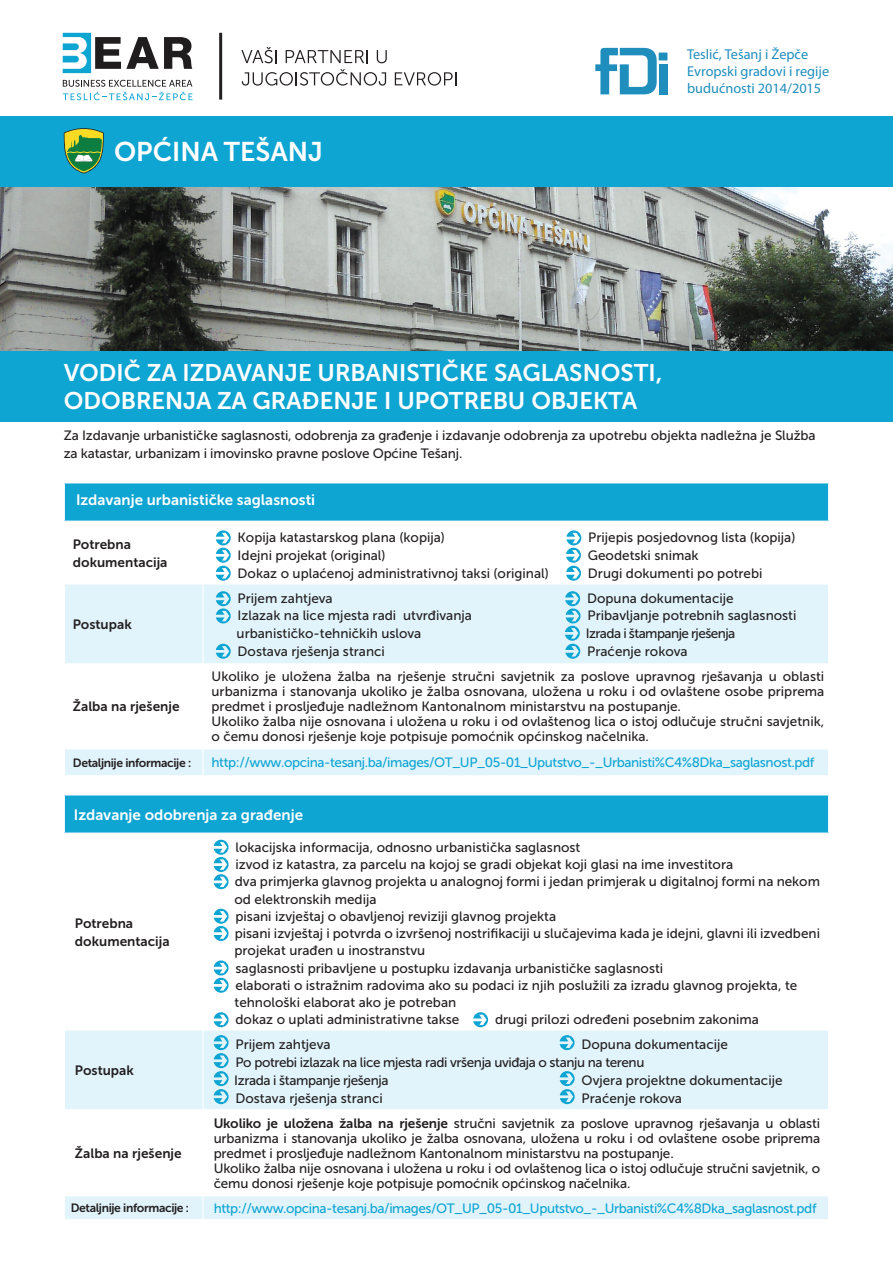
<style>
.page{position:relative;width:893px;height:1263px;background:#fff}
.page>*{position:absolute;margin:0;border:0;box-sizing:border-box;transform-origin:0 0}
.t1{font:27px "Museo Sans Cyrl 700";color:#fff}
.t2{font:24px/28.5px "Museo Sans Cyrl 700";color:#fff}
.t3{font:15px "Museo Sans Cyrl 700";color:#fff}
.t4{font:14.25px/17.1px "Museo Sans 700";color:#208ebd}
.t5{font:13.5px/17.2px "Museo Sans 500";color:#231f20}
.t6{font:13.5px "Museo Sans 500";letter-spacing:-.03em;color:#0fa5d3}
.t7{font:13.5px/18px "Museo Sans 500";letter-spacing:-.03em;color:#231f20}
.t8{font:13.5px/18px "Museo Sans Cyrl 700";color:#231f20}
.t9{font:13.5px "Museo Sans 500";letter-spacing:-.04em;color:#231f20}
.t10{font:12px "Museo Sans Cyrl 700";letter-spacing:-.03em;color:#231f20}
.s1{font-family:"Museo Sans Cyrl 700"}
</style>
<div class="page">
<img style="left:0;top:186px;width:893px;height:166px">
<div style="left:0;top:352px;width:893px;height:70px;background:#0fa5d3"></div>
<div style="left:64px;top:483px;width:765px;height:38px;background:#0fa5d3"></div>
<svg style="left:65px;top:584px;width:763px;height:191px;fill:#e1f4fc"></svg>
<hr style="left:64px;top:483px;width:1px;height:38px;background:#fff">
<hr style="left:828px;top:483px;width:1px;height:38px;background:#fff">
<hr style="left:202px;top:584px;width:2px;height:79px;background:#fff">
<hr style="left:64px;top:663px;width:139px;height:1px;background:#fff">
<hr style="left:203px;top:663px;width:626px;height:1px;background:#fff">
<hr style="left:202px;top:664px;width:2px;height:84px;background:#fff">
<hr style="left:64px;top:748px;width:139px;height:1px;background:#fff">
<hr style="left:203px;top:748px;width:626px;height:1px;background:#fff">
<hr style="left:202px;top:749px;width:2px;height:26px;background:#fff">
<svg style="left:216px;top:530px;width:15px;height:51px"></svg>
<svg style="left:566px;top:530px;width:15px;height:51px"></svg>
<svg style="left:216px;top:591px;width:15px;height:32px"></svg>
<svg style="left:216px;top:644px;width:15px;height:15px"></svg>
<svg style="left:565px;top:591px;width:16px;height:68px"></svg>
<div style="left:64px;top:795px;width:765px;height:38px;background:#0fa5d3"></div>
<svg style="left:65px;top:1030px;width:763px;height:189px;fill:#e1f4fc"></svg>
<hr style="left:64px;top:795px;width:1px;height:37px;background:#fff">
<hr style="left:828px;top:795px;width:1px;height:37px;background:#fff">
<hr style="left:64px;top:832px;width:139px;height:2px;background:#fff">
<hr style="left:203px;top:832px;width:626px;height:2px;background:#fff">
<hr style="left:202px;top:1030px;width:2px;height:79px;background:#fff">
<hr style="left:64px;top:1109px;width:139px;height:1px;background:#fff">
<hr style="left:203px;top:1109px;width:626px;height:1px;background:#fff">
<hr style="left:202px;top:1110px;width:2px;height:85px;background:#fff">
<hr style="left:64px;top:1195px;width:139px;height:1px;background:#fff">
<hr style="left:203px;top:1195px;width:626px;height:1px;background:#fff">
<hr style="left:202px;top:1196px;width:2px;height:23px;background:#fff">
<svg style="left:214px;top:840px;width:15px;height:49px"></svg>
<svg style="left:214px;top:909px;width:15px;height:32px"></svg>
<svg style="left:214px;top:960px;width:15px;height:33px"></svg>
<svg style="left:214px;top:1012px;width:15px;height:15px"></svg>
<svg style="left:473px;top:1012px;width:15px;height:15px"></svg>
<svg style="left:560px;top:1035px;width:14px;height:15px"></svg>
<svg style="left:214px;top:1035px;width:15px;height:69px"></svg>
<svg style="left:560px;top:1071px;width:15px;height:33px"></svg>
<div style="left:0;top:116px;width:893px;height:70px;background:#0fa5d3"></div>
<div style="left:659px;top:64px;width:8px;height:30px;background:#208ebd"></div>
<svg style="left:595px;top:48px;width:62px;height:46px"></svg>
<div style="left:659px;top:53px;width:8px;height:7px;background:#208ebd"></div>
<svg style="left:63px;top:80px;width:130px;height:20px"></svg>
<svg style="left:63px;top:33px;width:129px;height:40px"></svg>
<hr style="left:219px;top:33px;width:3px;height:67px;background:#231f20">
<svg style="left:241px;top:47px;width:36px;height:16px"></svg>
<svg style="left:286px;top:50px;width:82px;height:13px"></svg>
<svg style="left:377px;top:50px;width:10px;height:13px"></svg>
<svg style="left:242px;top:69px;width:144px;height:17px"></svg>
<svg style="left:395px;top:72px;width:61px;height:14px"></svg>
<svg style="left:64px;top:128px;width:40px;height:46px"></svg>
<h1 class="t1" style="left:114px;top:136px;width:210px">OPĆINA TEŠANJ</h1>
<p class="t4" style="left:687px;top:46px;width:144px">Teslić, Tešanj i Žepče<br>Evropski gradovi i regije budućnosti 2014/2015</p>
<h2 class="t2" style="left:64px;top:358px;width:600px">VODIČ ZA IZDAVANJE URBANISTIČKE SAGLASNOSTI,<br>ODOBRENJA ZA GRAĐENJE I UPOTREBU OBJEKTA</h2>
<p class="t5" style="left:64px;top:427px;width:753px;line-height:18px">Za Izdavanje urbanističke saglasnosti, odobrenja za građenje i izdavanje odobrenja za upotrebu objekta nadležna je Služba za katastar, urbanizam i imovinsko pravne poslove Općine Tešanj.</p>
<p class="t3" style="left:76px;top:492px;width:241px">Izdavanje urbanističke saglasnosti</p>
<p class="t8" style="left:73px;top:535px;width:96px">Potrebna dokumentacija</p>
<p class="t5" style="left:238px;top:529px;width:209px">Kopija katastarskog plana (kopija)</p>
<p class="t5" style="left:588px;top:529px;width:209px">Prijepis posjedovnog lista (kopija)</p>
<p class="t5" style="left:238px;top:546px;width:149px">Idejni projekat (original)</p>
<p class="t5" style="left:588px;top:546px;width:112px">Geodetski snimak</p>
<p class="t5" style="left:238px;top:564px;width:313px">Dokaz o uplaćenoj administrativnoj taksi (original)</p>
<p class="t5" style="left:588px;top:564px;width:176px">Drugi dokumenti po potrebi</p>
<p class="t8" style="left:73px;top:615px;width:60px">Postupak</p>
<p class="t8" style="left:73px;top:698px;width:108px">Žalba na rješenje</p>
<p class="t5" style="left:238px;top:590px;width:97px">Prijem zahtjeva</p>
<p class="t5" style="left:587px;top:590px;width:148px">Dopuna dokumentacije</p>
<p class="t5" style="left:238px;top:607px;width:236px">Izlazak na lice mjesta radi utvrđivanja</p>
<p class="t5" style="left:587px;top:607px;width:210px">Pribavljanje potrebnih saglasnosti</p>
<p class="t5" style="left:237px;top:624px;width:186px">urbanističko-tehničkih uslova</p>
<p class="t9" style="left:586px;top:626px;width:151px">Izrada i štampanje rješenja</p>
<p class="t5" style="left:238px;top:642px;width:149px">Dostava rješenja stranci</p>
<p class="t5" style="left:587px;top:642px;width:102px">Praćenje rokova</p>
<p class="t5" style="left:212px;top:669px;width:614px;line-height:15px">Ukoliko je uložena žalba na rješenje stručni savjetnik za poslove upravnog rješavanja u oblasti urbanizma i stanovanja ukoliko je žalba osnovana, uložena u roku i od ovlaštene osobe priprema predmet i prosljeđuje nadležnom Kantonalnom ministarstvu na postupanje.<br>Ukoliko žalba nije osnovana i uložena u roku i od ovlaštenog lica o istoj odlučuje stručni savjetnik, o čemu donosi rješenje koje potpisuje pomoćnik općinskog načelnika.</p>
<p class="t10" style="left:73px;top:756px;width:120px">Detaljnije informacije :</p>
<p class="t6" style="left:212px;top:755px;width:604px">http://www.opcina-tesanj.ba/images/OT_UP_05-01_Uputstvo_-_Urbanisti%C4%8Dka_saglasnost.pdf</p>
<p class="t3" style="left:74px;top:806px;width:231px">Izdavanje odobrenja za građenje</p>
<p class="t8" style="left:75px;top:914px;width:96px">Potrebna dokumentacija</p>
<p class="t8" style="left:75px;top:1061px;width:60px">Postupak</p>
<p class="t8" style="left:75px;top:1144px;width:108px">Žalba na rješenje</p>
<p class="t5" style="left:234px;top:838px;width:587px">lokacijska informacija, odnosno urbanistička saglasnost<br>izvod iz katastra, za parcelu na kojoj se gradi objekat koji glasi na ime investitora<br>dva primjerka glavnog projekta u analognoj formi i jedan primjerak u digitalnoj formi na nekom od elektronskih medija<br>pisani izvještaj o obavljenoj reviziji glavnog projekta<br>pisani izvještaj i potvrda o izvršenoj nostrifikaciji u slučajevima kada je idejni, glavni ili izvedbeni projekat urađen u inostranstvu<br>saglasnosti pribavljene u postupku izdavanja urbanističke saglasnosti<br>elaborati o istražnim radovima ako su podaci iz njih poslužili za izradu glavnog projekta, te tehnološki elaborat ako je potreban<br>dokaz o uplati administrativne takse</p>
<p class="t5" style="left:495px;top:1011px;width:265px">drugi prilozi određeni posebnim zakonima</p>
<p class="t7" style="left:234px;top:1035px;width:495px;text-indent:347px">Dopuna dokumentacije<br>Po potrebi izlazak na lice mjesta radi vršenja uviđaja o stanju na terenu<br>Izrada i štampanje rješenja</p>
<p class="t5" style="left:236px;top:1035px;width:97px">Prijem zahtjeva</p>
<p class="t5" style="left:582px;top:1071px;width:202px">Ovjera projektne dokumentacije</p>
<p class="t5" style="left:236px;top:1089px;width:149px">Dostava rješenja stranci</p>
<p class="t5" style="left:582px;top:1089px;width:102px">Praćenje rokova</p>
<p class="t5" style="left:214px;top:1116px;width:608px;line-height:15px"><span class="s1">Ukoliko je uložena žalba na rješenje</span> stručni savjetnik za poslove upravnog rješavanja u oblasti urbanizma i stanovanja ukoliko je žalba osnovana, uložena u roku i od ovlaštene osobe priprema predmet i prosljeđuje nadležnom Kantonalnom ministarstvu na postupanje.<br>Ukoliko žalba nije osnovana i uložena u roku i od ovlaštenog lica o istoj odlučuje stručni savjetnik, o čemu donosi rješenje koje potpisuje pomoćnik općinskog načelnika.</p>
<p class="t10" style="left:71px;top:1201px;width:120px">Detaljnije informacije :</p>
<p class="t6" style="left:214px;top:1201px;width:604px">http://www.opcina-tesanj.ba/images/OT_UP_05-01_Uputstvo_-_Urbanisti%C4%8Dka_saglasnost.pdf</p>
</div>
